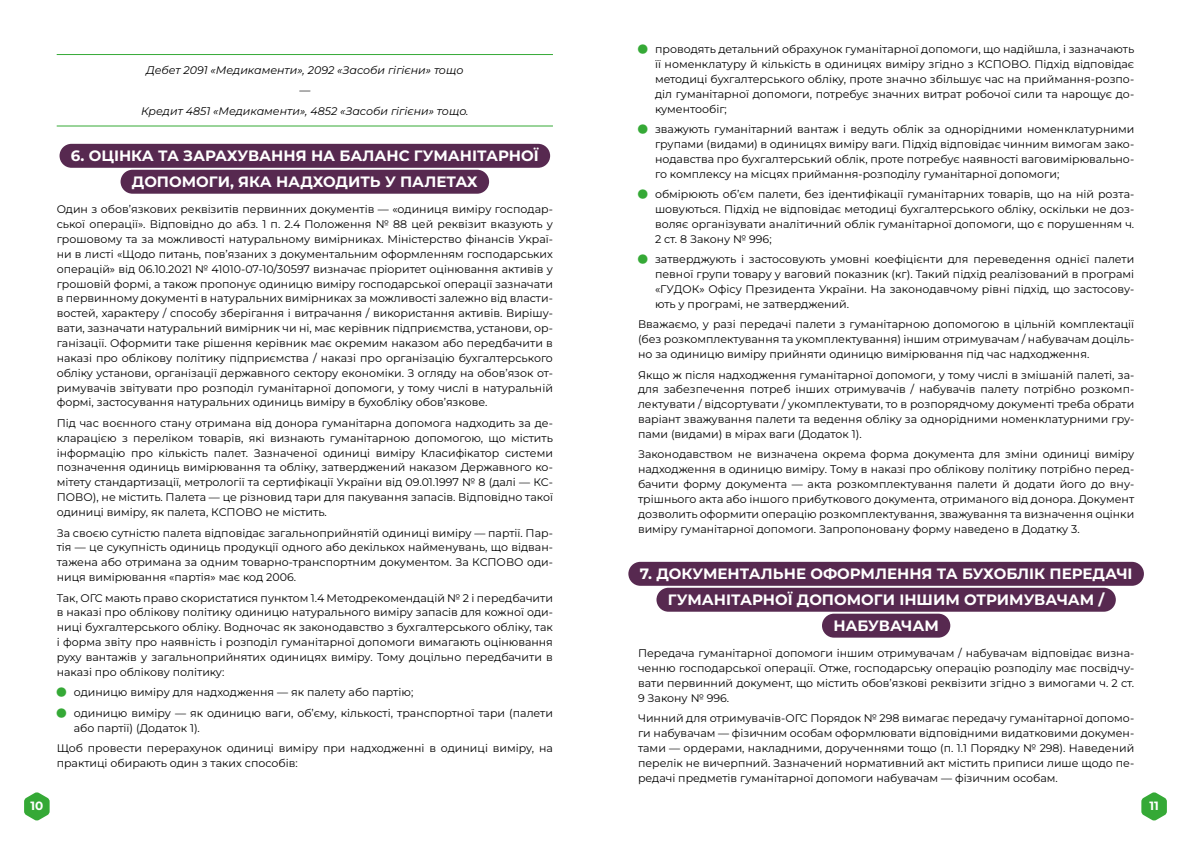
<style>
.page{position:relative;width:1191px;height:842px;background:#fff}
.page>*{position:absolute;margin:0;border:0;box-sizing:border-box;transform-origin:0 0}
.t1{font:700 15px/25.9px "Montserrat";color:#fff;text-align:center}
.t2{font:700 12px "Montserrat";color:#fff}
.t3{font:11px/14.9px "Montserrat";color:#000;text-align:justify}
.t4{font:italic 11px/20.5px "Montserrat";color:#000;text-align:center}
</style>
<div class="page">
<svg style="left:24px;top:792px;width:26px;height:29px"></svg>
<svg style="left:1141px;top:792px;width:25px;height:29px"></svg>
<hr style="left:57px;top:125px;width:496px;height:1px;background:#35a936">
<hr style="left:57px;top:54px;width:496px;height:1px;background:#35a936">
<div style="left:60px;top:144px;width:490px;height:24px;background:#572950;border-radius:12px"></div>
<div style="left:121px;top:170px;width:368px;height:24px;background:#572950;border-radius:12px"></div>
<div style="left:628px;top:562px;width:516px;height:24px;background:#572950;border-radius:12px"></div>
<div style="left:656px;top:588px;width:459px;height:24px;background:#572950;border-radius:12px"></div>
<div style="left:822px;top:614px;width:128px;height:24px;background:#572950;border-radius:12px"></div>
<p class="t4" style="left:141px;top:59px;width:329px">Дебет 2091 «Медикаменти», 2092 «Засоби гігієни» тощо —<br>Кредит 4851 «Медикаменти», 4852 «Засоби гігієни» тощо.</p>
<h1 class="t1" style="left:71px;top:142px;width:469px">6. ОЦІНКА ТА ЗАРАХУВАННЯ НА БАЛАНС ГУМАНІТАРНОЇ<br>ДОПОМОГИ, ЯКА НАДХОДИТЬ У ПАЛЕТАХ</h1>
<p class="t3" style="left:57px;top:202px;width:498px">Один з обов’язкових реквізитів первинних документів — «одиниця виміру господар&shy;ської операції». Відповідно до абз. 1 п. 2.4 Положення № 88 цей реквізит вказують у грошовому та за можливості натуральному вимірниках. Міністерство фінансів Украї&shy;ни в листі «Щодо питань, пов’язаних з документальним оформленням господарських операцій» від 06.10.2021 № 41010-07-10/30597 визначає пріоритет оцінювання активів у грошовій формі, а також пропонує одиницю виміру господарської операції зазначати в первинному документі в натуральних вимірниках за можливості залежно від власти&shy;востей, характеру / способу зберігання і витрачання / використання активів. Вирішу&shy;вати, зазначати натуральний вимірник чи ні, має керівник підприємства, установи, ор&shy;ганізації. Оформити таке рішення керівник має окремим наказом або передбачити в наказі про облікову політику підприємства / наказі про організацію бухгалтерського обліку установи, організації державного сектору економіки. З огляду на обов’язок от&shy;римувачів звітувати про розподіл гуманітарної допомоги, у тому числі в натуральній формі, застосування натуральних одиниць виміру в бухобліку обов’язкове.</p>
<p class="t3" style="left:57px;top:415px;width:498px">Під час воєнного стану отримана від донора гуманітарна допомога надходить за де&shy;кларацією з переліком товарів, які визнають гуманітарною допомогою, що містить інформацію про кількість палет. Зазначеної одиниці виміру Класифікатор системи позначення одиниць вимірювання та обліку, затверджений наказом Державного ко&shy;мітету стандартизації, метрології та сертифікації України від 09.01.1997 № 8 (далі — КС-ПОВО), не містить. Палета — це різновид тари для пакування запасів. Відповідно такої одиниці виміру, як палета, КСПОВО не містить.</p>
<p class="t3" style="left:57px;top:525px;width:498px">За своєю сутністю палета відповідає загальноприйнятій одиниці виміру — партії. Пар&shy;тія — це сукупність одиниць продукції одного або декількох найменувань, що відван&shy;тажена або отримана за одним товарно-транспортним документом. За КСПОВО оди&shy;ниця вимірювання «партія» має код 2006.</p>
<p class="t3" style="left:57px;top:590px;width:498px">Так, ОГС мають право скористатися пунктом 1.4 Методрекомендацій № 2 і передбачити в наказі про облікову політику одиницю натурального виміру запасів для кожної оди&shy;ниці бухгалтерського обліку. Водночас як законодавство з бухгалтерського обліку, так і форма звіту про наявність і розподіл гуманітарної допомоги вимагають оцінювання руху вантажів у загальноприйнятих одиницях виміру. Тому доцільно передбачити в наказі про облікову політику:</p>
<p class="t3" style="left:74px;top:682px;width:481px;line-height:20.5px">одиницю виміру для надходження — як палету або партію;<br>одиницю виміру — як одиницю ваги, об’єму, кількості, транспортної тари (палети</p>
<p class="t3" style="left:57px;top:717px;width:498px;line-height:20.5px;text-indent:17px">або партії) (Додаток 1).<br>Щоб провести перерахунок одиниці виміру при надходженні в одиниці виміру, на</p>
<p class="t3" style="left:57px;top:755px;width:243px">практиці обирають один з таких способів:</p>
<p class="t3" style="left:655px;top:42px;width:481px">проводять детальний обрахунок гуманітарної допомоги, що надійшла, і зазначають її номенклатуру й кількість в одиницях виміру згідно з КСПОВО. Підхід відповідає методиці бухгалтерського обліку, проте значно збільшує час на приймання-розпо&shy;діл гуманітарної допомоги, потребує значних витрат робочої сили та нарощує до&shy;кументообіг;</p>
<p class="t3" style="left:655px;top:121px;width:481px">зважують гуманітарний вантаж і ведуть облік за однорідними номенклатурними групами (видами) в одиницях виміру ваги. Підхід відповідає чинним вимогам зако&shy;нодавства про бухгалтерський облік, проте потребує наявності ваговимірювально&shy;го комплексу на місцях приймання-розподілу гуманітарної допомоги;</p>
<p class="t3" style="left:655px;top:187px;width:481px">обмірюють об’єм палети, без ідентифікації гуманітарних товарів, що на ній розта&shy;шовуються. Підхід не відповідає методиці бухгалтерського обліку, оскільки не доз&shy;воляє організувати аналітичний облік гуманітарної допомоги, що є порушенням ч.<br>2 ст. 8 Закону № 996;</p>
<p class="t3" style="left:655px;top:252px;width:481px">затверджують і застосовують умовні коефіцієнти для переведення однієї палети певної групи товару у ваговий показник (кг). Такий підхід реалізований в програмі «ГУДОК» Офісу Президента України. На законодавчому рівні підхід, що застосову&shy;ють у програмі, не затверджений.</p>
<p class="t3" style="left:638px;top:317px;width:498px">Вважаємо, у разі передачі палети з гуманітарною допомогою в цільній комплектації (без розкомплектування та укомплектування) іншим отримувачам / набувачам доціль&shy;но за одиницю виміру прийняти одиницю вимірювання під час надходження.</p>
<p class="t3" style="left:638px;top:367px;width:498px">Якщо ж після надходження гуманітарної допомоги, у тому числі в змішаній палеті, за&shy;для забезпечення потреб інших отримувачів / набувачів палету потрібно розкомп&shy;лектувати / відсортувати / укомплектувати, то в розпорядчому документі треба обрати варіант зважування палети та ведення обліку за однорідними номенклатурними гру&shy;пами (видами) в мірах ваги (Додаток 1).</p>
<p class="t3" style="left:638px;top:447px;width:498px">Законодавством не визначена окрема форма документа для зміни одиниці виміру надходження в одиницю виміру. Тому в наказі про облікову політику потрібно перед&shy;бачити форму документа — акта розкомплектування палети й додати його до вну&shy;трішнього акта або іншого прибуткового документа, отриманого від донора. Документ дозволить оформити операцію розкомплектування, зважування та визначення оцінки виміру гуманітарної допомоги. Запропоновану форму наведено в Додатку 3.</p>
<h1 class="t1" style="left:639px;top:560px;width:494px">7. ДОКУМЕНТАЛЬНЕ ОФОРМЛЕННЯ ТА БУХОБЛІК ПЕРЕДАЧІ<br>ГУМАНІТАРНОЇ ДОПОМОГИ ІНШИМ ОТРИМУВАЧАМ /<br>НАБУВАЧАМ</h1>
<p class="t3" style="left:638px;top:646px;width:498px">Передача гуманітарної допомоги іншим отримувачам / набувачам відповідає визна&shy;ченню господарської операції. Отже, господарську операцію розподілу має посвідчу&shy;вати первинний документ, що містить обов’язкові реквізити згідно з вимогами ч. 2 ст.<br>9 Закону № 996.</p>
<p class="t3" style="left:638px;top:711px;width:498px">Чинний для отримувачів-ОГС Порядок № 298 вимагає передачу гуманітарної допомо&shy;ги набувачам — фізичним особам оформлювати відповідними видатковими докумен&shy;тами — ордерами, накладними, дорученнями тощо (п. 1.1 Порядку № 298). Наведений перелік не вичерпний. Зазначений нормативний акт містить приписи лише щодо пе&shy;редачі предметів гуманітарної допомоги набувачам — фізичним особам.</p>
<p class="t2" style="left:30px;top:798px;width:14px">10</p>
<p class="t2" style="left:1149px;top:798px;width:11px">11</p>
</div>
